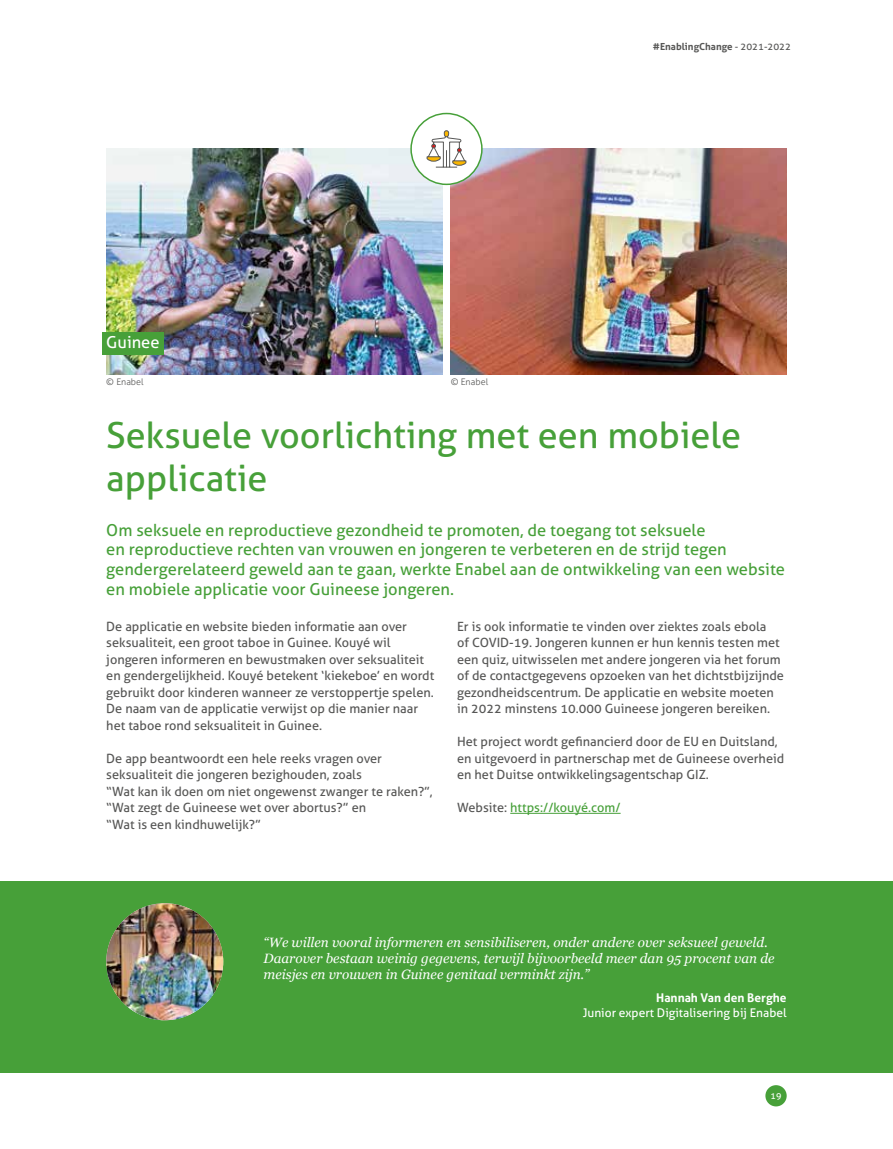
<style>
.page{position:relative;width:893px;height:1149px;background:#fff}
.page>*{position:absolute;margin:0;border:0;box-sizing:border-box;transform-origin:0 0}
.t1{font:36px/43.2px "Aller";color:#47a039}
.t2{font:16.5px/19.8px "Aller";color:#47a039}
.t3{font:16.5px "Aller";color:#fff}
.t4{font:italic 13.5px/16.2px "Georgia";color:#fff}
.t5{font:12.75px/16.5px "Aller";color:#575756}
.t6{font:12.75px "Aller";color:#47a039}
.t7{font:12px "Aller";color:#fff}
.t8{font:700 12px "Aller";color:#fff}
.t9{font:700 9.75px "Aller";color:#575756}
.t10{font:300 9px "Aller";color:#575756}
.t11{font:9px "Aller";color:#fff}
.s1{font-weight:400}
.s2{color:#575756}
</style>
<div class="page">
<div style="left:765px;top:1084px;width:22px;height:22px;background:#47a039;border-radius:50%"></div>
<img style="left:106px;top:149px;width:336px;height:225px">
<img style="left:451px;top:149px;width:336px;height:225px">
<div style="left:102px;top:332px;width:62px;height:22px;background:#47a039"></div>
<hr style="left:510px;top:812px;width:111px;height:1px;background:#47a039">
<div style="left:0;top:880px;width:893px;height:191px;background:#47a039"></div>
<img style="left:106px;top:902px;width:117px;height:117px;border-radius:58px">
<div style="left:411px;top:113px;width:71px;height:71px;background:#fff;border-radius:50%"></div>
<svg style="left:427px;top:130px;width:39px;height:37px"></svg>
<div style="left:410px;top:113px;width:73px;height:72px;border:2px solid #47a039;border-radius:50%"></div>
<p class="t3" style="left:106px;top:332px;width:55px">Guinee</p>
<p class="t10" style="left:106px;top:376px;width:39px">© Enabel</p>
<p class="t10" style="left:451px;top:376px;width:39px">© Enabel</p>
<p class="t9" style="left:653px;top:40px;width:140px">#EnablingChange <span class="s1">- 2021-2022</span></p>
<h1 class="t1" style="left:106px;top:413px;width:636px">Seksuele voorlichting met een mobiele applicatie</h1>
<p class="t2" style="left:106px;top:519px;width:680px">Om seksuele en reproductieve gezondheid te promoten, de toegang tot seksuele<br>en reproductieve rechten van vrouwen en jongeren te verbeteren en de strijd tegen gendergerelateerd geweld aan te gaan, werkte Enabel aan de ontwikkeling van een website en mobiele applicatie voor Guineese jongeren.</p>
<p class="t5" style="left:106px;top:617px;width:330px">De applicatie en website bieden informatie aan over seksualiteit, een groot taboe in Guinee. Kouyé wil jongeren informeren en bewustmaken over seksualiteit en gendergelijkheid. Kouyé betekent ‘kiekeboe’ en wordt gebruikt door kinderen wanneer ze verstoppertje spelen.<br>De naam van de applicatie verwijst op die manier naar het taboe rond seksualiteit in Guinee.</p>
<p class="t5" style="left:106px;top:749px;width:328px">De app beantwoordt een hele reeks vragen over seksualiteit die jongeren bezighouden, zoals<br>“Wat kan ik doen om niet ongewenst zwanger te raken?”, “Wat zegt de Guineese wet over abortus?” en<br>“Wat is een kindhuwelijk?”</p>
<p class="t5" style="left:457px;top:617px;width:328px">Er is ook informatie te vinden over ziektes zoals ebola<br>of COVID-19. Jongeren kunnen er hun kennis testen met een quiz, uitwisselen met andere jongeren via het forum of de contactgegevens opzoeken van het dichtstbijzijnde gezondheidscentrum. De applicatie en website moeten in 2022 minstens 10.000 Guineese jongeren bereiken.</p>
<p class="t5" style="left:457px;top:733px;width:329px">Het project wordt gefinancierd door de EU en Duitsland, en uitgevoerd in partnerschap met de Guineese overheid en het Duitse ontwikkelingsagentschap GIZ.</p>
<p class="t6" style="left:457px;top:799px;width:165px"><span class="s2">Website:</span> https://kouyé.com/</p>
<p class="t4" style="left:264px;top:933px;width:512px">“We willen vooral informeren en sensibiliseren, onder andere over seksueel geweld.<br>Daarover bestaan weinig gegevens, terwijl bijvoorbeeld meer dan 95 procent van de meisjes en vrouwen in Guinee genitaal verminkt zijn.”</p>
<p class="t8" style="left:656px;top:990px;width:132px">Hannah Van den Berghe</p>
<p class="t7" style="left:583px;top:1004px;width:205px">Junior expert Digitalisering bij Enabel</p>
<p class="t11" style="left:771px;top:1090px;width:12px">19</p>
</div>
